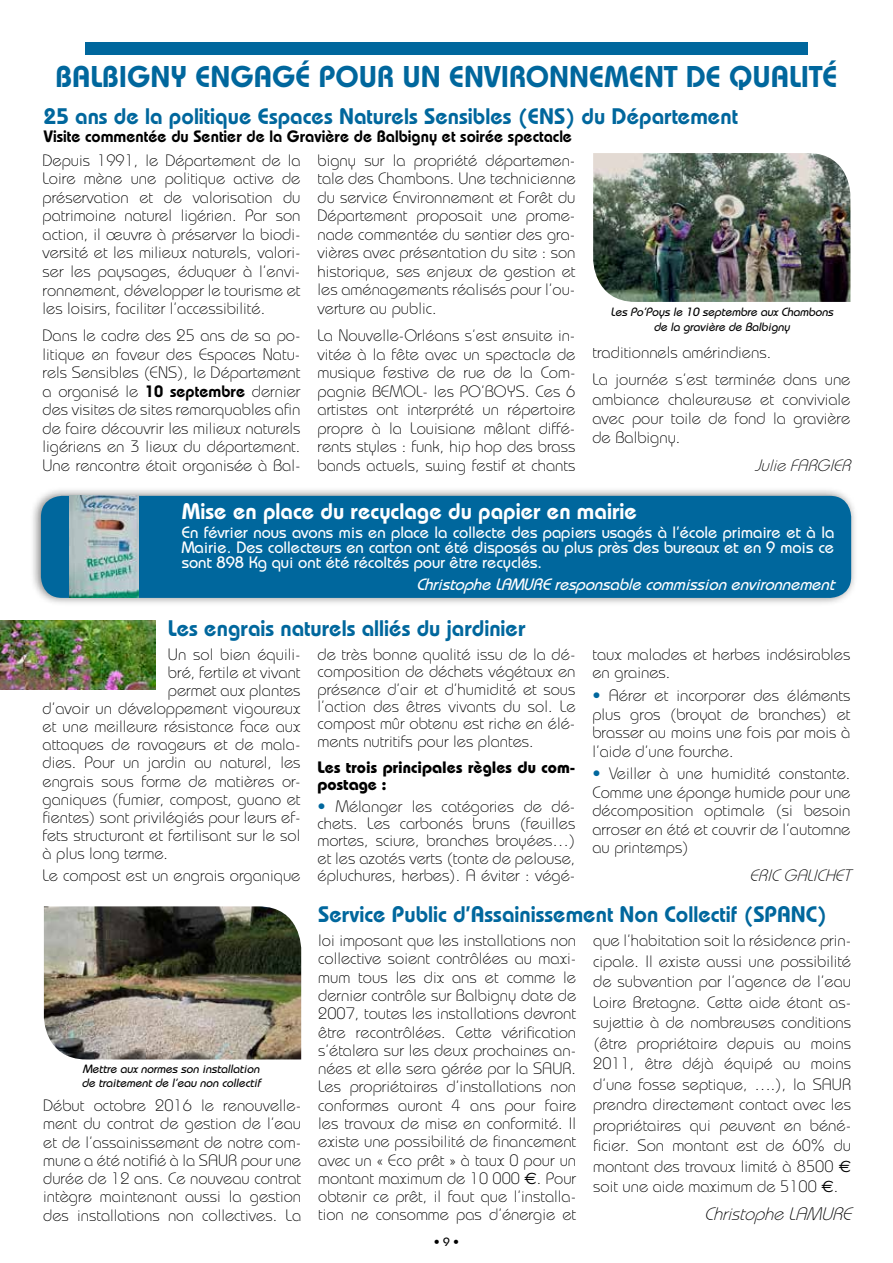
<style>
.page{position:relative;width:893px;height:1263px;background:#fff}
.page>*{position:absolute;margin:0;border:0;box-sizing:border-box;transform-origin:0 0}
.t1{font:600 30px "Bauhaus";color:#00679d}
.t2{font:600 22.5px "Bauhaus";color:#00679d}
.t3{font:600 22.5px "Bauhaus";color:#fff}
.t4{font:italic 300 18px "Bauhaus";color:#000}
.t5{font:300 16.5px/18.6px "Bauhaus";color:#000;text-align:justify}
.t6{font:500 16.5px/15px "Bauhaus";color:#fff;text-align:justify}
.t7{font:600 16.5px "Bauhaus";color:#000}
.t8{font:italic 500 16.5px "Bauhaus";color:#fff}
.t9{font:700 16.5px/17.4px "Bauhaus";color:#000}
.t10{font:italic 300 16.5px "Bauhaus";color:#000}
.t11{font:italic 500 12px/14.4px "Bauhaus";color:#000;text-align:center}
.t12{font:500 12px "Bauhaus";color:#000}
.s1{font-weight:600}
.s2{color:#00679d}
.s3{font-family:"Euro Sans";font-weight:400}
</style>
<div class="page">
<div style="left:85px;top:43px;width:723px;height:12px;background:#00679d"></div>
<img style="left:593px;top:153px;width:257px;height:149px">
<div style="left:30px;top:486px;width:828px;height:121px;background:#000;opacity:.5"></div>
<div style="left:41px;top:496px;width:810px;height:102px;background:#00679d;border-radius:21px"></div>
<img style="left:44px;top:906px;width:257px;height:153px">
<img style="left:69px;top:496px;width:70px;height:102px">
<img style="left:0;top:621px;width:155px;height:68px">
<h1 class="t1" style="left:56px;top:58px;width:783px">BALBIGNY ENGAGÉ POUR UN ENVIRONNEMENT DE QUALITÉ</h1>
<h2 class="t2" style="left:44px;top:102px;width:696px">25 ans de la politique Espaces Naturels Sensibles (ENS) du Département</h2>
<p class="t7" style="left:44px;top:126px;width:530px">Visite commentée du Sentier de la Gravière de Balbigny et soirée spectacle</p>
<p class="t5" style="left:43px;top:151px;width:259px">Depuis 1991, le Département de la Loire mène une politique active de préservation et de valorisation du patrimoine naturel ligérien. Par son action, il œuvre à préserver la biodi&shy;versité et les milieux naturels, valori&shy;ser les paysages, éduquer à l’envi&shy;ronnement, développer le tourisme et les loisirs, faciliter l’accessibilité.</p>
<p class="t5" style="left:43px;top:326px;width:259px">Dans le cadre des 25 ans de sa po&shy;litique en faveur des Espaces Natu&shy;rels Sensibles (ENS), le Département a organisé le <span class="s1">10 septembre</span> dernier des visites de sites remarquables afin de faire découvrir les milieux naturels ligériens en 3 lieux du département.<br>Une rencontre était organisée à Bal-</p>
<p class="t5" style="left:317px;top:151px;width:259px">bigny sur la propriété départemen&shy;tale des Chambons. Une technicienne du service Environnement et Forêt du Département proposait une prome&shy;nade commentée du sentier des gra&shy;vières avec présentation du site : son historique, ses enjeux de gestion et les aménagements réalisés pour l’ou&shy;verture au public.</p>
<p class="t5" style="left:317px;top:326px;width:259px">La Nouvelle-Orléans s’est ensuite in&shy;vitée à la fête avec un spectacle de musique festive de rue de la Com&shy;pagnie BEMOL- les PO’BOYS. Ces 6 artistes ont interprété un répertoire propre à la Louisiane mêlant diffé&shy;rents styles : funk, hip hop des brass bands actuels, swing festif et chants</p>
<p class="t11" style="left:610px;top:305px;width:227px">Les Po’Poys le 10 septembre aux Chambons de la gravière de Balbigny</p>
<p class="t5" style="left:592px;top:338px;width:259px;line-height:27.8px">traditionnels amérindiens.<br>La journée s’est terminée dans une</p>
<p class="t5" style="left:592px;top:389px;width:259px;line-height:19.2px">ambiance chaleureuse et conviviale avec pour toile de fond la gravière de Balbigny.</p>
<p class="t10" style="left:755px;top:455px;width:53px">JulieFargier</p>
<h2 class="t3" style="left:182px;top:498px;width:457px">Mise en place du recyclage du papier en mairie</h2>
<p class="t6" style="left:182px;top:525px;width:654px">En février nous avons mis en place la collecte des papiers usagés à l’école primaire et à la Mairie. Des collecteurs en carton ont été disposés au plus près des bureaux et en 9 mois ce sont 898 Kg qui ont été récoltés pour être recyclés.</p>
<p class="t8" style="left:416px;top:574px;width:425px">ChristopheLAMUREresponsablecommissionenvironnement</p>
<h2 class="t2" style="left:168px;top:615px;width:359px">Les engrais naturels alliés du jardinier</h2>
<p class="t5" style="left:168px;top:645px;width:134px">Un sol bien équili-</p>
<p class="t5" style="left:168px;top:663px;width:134px">bré, fertile et vivant</p>
<p class="t5" style="left:168px;top:681px;width:134px">permet aux plantes</p>
<p class="t5" style="left:43px;top:699px;width:259px">d’avoir un développement vigoureux</p>
<p class="t5" style="left:43px;top:717px;width:259px">et une meilleure résistance face aux</p>
<p class="t5" style="left:43px;top:735px;width:259px">attaques de ravageurs et de mala-</p>
<p class="t5" style="left:43px;top:753px;width:259px">dies. Pour un jardin au naturel, les</p>
<p class="t5" style="left:43px;top:771px;width:259px">engrais sous forme de matières or-</p>
<p class="t5" style="left:43px;top:789px;width:259px">ganiques (fumier, compost, guano et</p>
<p class="t5" style="left:43px;top:807px;width:259px">fientes) sont privilégiés pour leurs ef-</p>
<p class="t5" style="left:43px;top:826px;width:259px">fets structurant et fertilisant sur le sol</p>
<p class="t5" style="left:43px;top:844px;width:127px">à plus long terme.</p>
<p class="t5" style="left:43px;top:866px;width:259px">Le compost est un engrais organique</p>
<p class="t5" style="left:317px;top:645px;width:259px;line-height:17.4px">de très bonne qualité issu de la dé&shy;composition de déchets végétaux en présence d’air et d’humidité et sous l’action des êtres vivants du sol. Le compost mûr obtenu est riche en élé&shy;ments nutritifs pour les plantes.</p>
<p class="t9" style="left:317px;top:758px;width:259px">Les trois principales règles du com&shy;postage :</p>
<p class="t5" style="left:317px;top:797px;width:259px;line-height:17.4px"><span class="s2">•</span> Mélanger les catégories de dé&shy;chets. Les carbonés bruns (feuilles mortes, sciure, branches broyées…) et les azotés verts (tonte de pelouse, épluchures, herbes). A éviter : végé-</p>
<p class="t5" style="left:592px;top:645px;width:259px">taux malades et herbes indésirables en graines.</p>
<p class="t5" style="left:592px;top:686px;width:259px"><span class="s2">•</span> Aérer et incorporer des éléments plus gros (broyat de branches) et brasser au moins une fois par mois à l’aide d’une fourche.</p>
<p class="t5" style="left:592px;top:764px;width:259px"><span class="s2">•</span> Veiller à une humidité constante.<br>Comme une éponge humide pour une décomposition optimale (si besoin arroser en été et couvrir de l’automne au printemps)</p>
<p class="t10" style="left:750px;top:866px;width:107px">Eric GALICHET</p>
<p class="t11" style="left:82px;top:1061px;width:183px;text-align:left">Mettre aux normes son installation de traitement de l’eau non collectif</p>
<p class="t5" style="left:43px;top:1096px;width:259px;line-height:18.1px">Début octobre 2016 le renouvelle&shy;ment du contrat de gestion de l’eau et de l’assainissement de notre com&shy;mune a été notifié à la SAUR pour une durée de 12 ans. Ce nouveau contrat intègre maintenant aussi la gestion des installations non collectives. La</p>
<h2 class="t2" style="left:318px;top:901px;width:510px">Service Public d’Assainissement Non Collectif (SPANC)</h2>
<p class="t5" style="left:318px;top:931px;width:259px">loi imposant que les installations non collective soient contrôlées au maxi&shy;mum tous les dix ans et comme le dernier contrôle sur Balbigny date de 2007, toutes les installations devront être recontrôlées. Cette vérification s’étalera sur les deux prochaines an&shy;nées et elle sera gérée par la SAUR.<br>Les propriétaires d’installations non conformes auront 4 ans pour faire les travaux de mise en conformité. Il existe une possibilité de financement avec un « Eco prêt » à taux 0 pour un montant maximum de 10 000 <span class="s3">€</span>. Pour obtenir ce prêt, il faut que l’installa&shy;tion ne consomme pas d’énergie et</p>
<p class="t5" style="left:593px;top:930px;width:259px;line-height:20.5px">que l’habitation soit la résidence prin&shy;cipale. Il existe aussi une possibilité de subvention par l’agence de l’eau Loire Bretagne. Cette aide étant as&shy;sujettie à de nombreuses conditions (être propriétaire depuis au moins 2011, être déjà équipé au moins d’une fosse septique, ….), la SAUR prendra directement contact avec les propriétaires qui peuvent en béné&shy;ficier. Son montant est de 60% du montant des travaux limité à 8500 <span class="s3">€ </span>soit une aide maximum de 5100 <span class="s3">€</span>.</p>
<p class="t4" style="left:704px;top:1203px;width:154px">ChristopheLAMURE</p>
<p class="t12" style="left:434px;top:1235px;width:27px">• 9 •</p>
</div>
